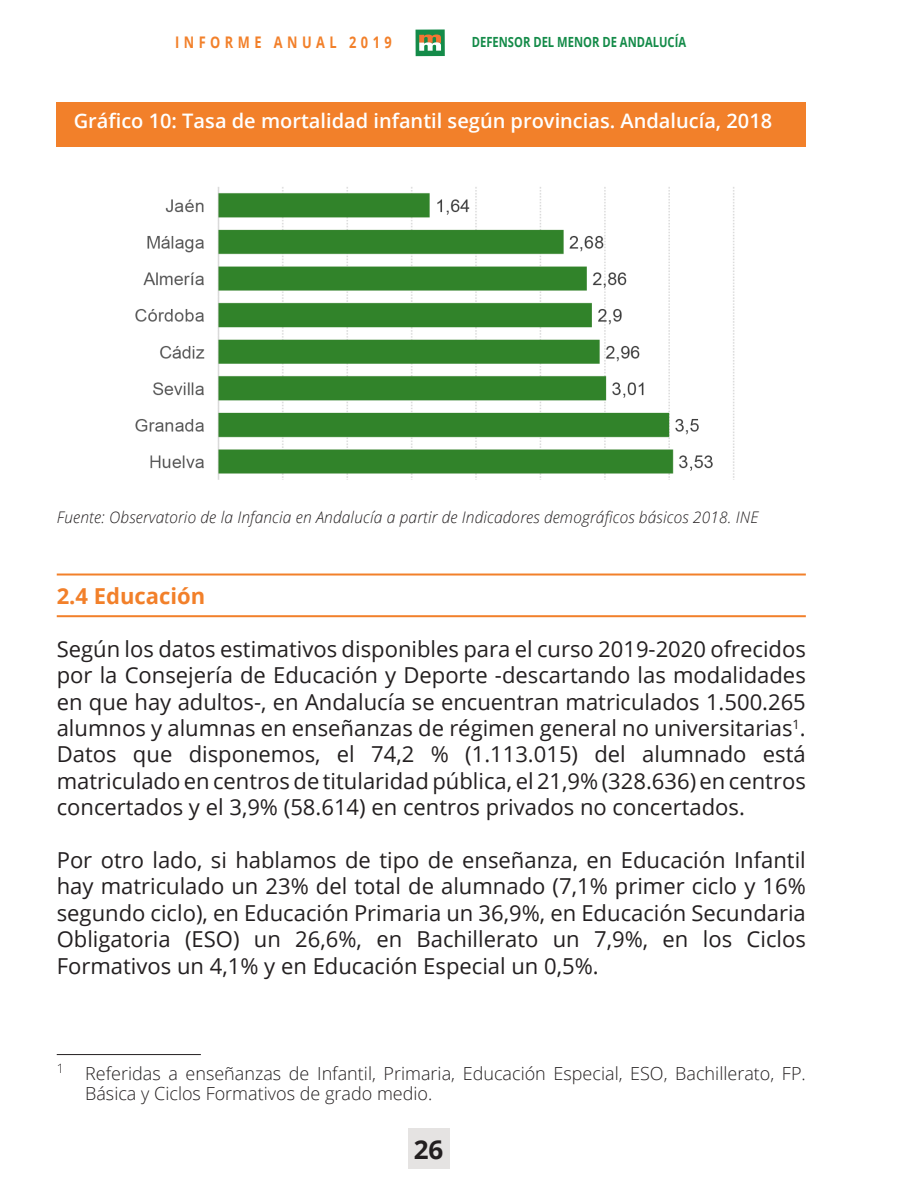
<style>
.page{position:relative;width:908px;height:1191px;background:#fff}
.page>*{position:absolute;margin:0;border:0;box-sizing:border-box;transform-origin:0 0}
.t1{font:700 26px "Open Sans";color:#231f20}
.t2{font:22px/26.4px "Open Sans";color:#231f20;text-align:justify}
.t3{font:700 22px "Open Sans";color:#f2802a}
.TITULO_GRÁFICO{font:600 20px "Open Sans";color:#fff}
.notaPie{font:300 18px/20px "Open Sans";color:#231f20}
.Pie_Tabla{font:italic 300 16px "Open Sans";letter-spacing:.01em;color:#231f20}
.t4{font:700 16px "Open Sans";letter-spacing:.35em;color:#f2802a;scale:.8 1}
.t5{font:700 14px "Open Sans";color:#148b49;scale:.8 1}
</style>
<div class="page">
<div style="left:408px;top:1128px;width:41px;height:41px;background:#e5e3e2"></div>
<div style="left:415px;top:29px;width:29px;height:27px;background:#148b49"></div>
<svg style="left:419px;top:35px;width:22px;height:16px"></svg>
<div style="left:57px;top:102px;width:748px;height:44px;background:#f2802a"></div>
<hr style="left:57px;top:573px;width:748px;height:2px;background:#f2802a">
<hr style="left:57px;top:615px;width:748px;height:2px;background:#f2802a">
<img style="left:135px;top:187px;width:600px;height:293px">
<hr style="left:57px;top:1054px;width:144px;height:1px;background:#231f20">
<p class="t4" style="left:175px;top:31px;width:272px">INFORME ANUAL 2019</p>
<p class="t5" style="left:471px;top:32px;width:269px">DEFENSOR DEL MENOR DE ANDALUCÍA</p>
<p class="TITULO_GRÁFICO" style="left:74px;top:107px;width:699px">Gráfico 10: Tasa de mortalidad infantil según provincias. Andalucía, 2018</p>
<p class="Pie_Tabla" style="left:57px;top:506px;width:703px">Fuente: Observatorio de la Infancia en Andalucía a partir de Indicadores demográficos básicos 2018. INE</p>
<p class="t3" style="left:57px;top:580px;width:150px">2.4 Educación</p>
<p class="t2" style="left:57px;top:635px;width:750px">Según los datos estimativos disponibles para el curso 2019-2020 ofrecidos por la Consejería de Educación y Deporte -descartando las modalidades en que hay adultos-, en Andalucía se encuentran matriculados 1.500.265 alumnos y alumnas en enseñanzas de régimen general no universitarias<sup>1</sup>.<br>Datos que disponemos, el 74,2 % (1.113.015) del alumnado está matriculado en centros de titularidad pública, el 21,9% (328.636) en centros concertados y el 3,9% (58.614) en centros privados no concertados.</p>
<p class="t2" style="left:57px;top:846px;width:750px">Por otro lado, si hablamos de tipo de enseñanza, en Educación Infantil hay matriculado un 23% del total de alumnado (7,1% primer ciclo y 16% segundo ciclo), en Educación Primaria un 36,9%, en Educación Secundaria Obligatoria (ESO) un 26,6%, en Bachillerato un 7,9%, en los Ciclos Formativos un 4,1% y en Educación Especial un 0,5%.</p>
<p class="notaPie" style="left:85px;top:1063px;width:722px;text-indent:-28px"><sup>1</sup> Referidas a enseñanzas de Infantil, Primaria, Educación Especial, ESO, Bachillerato, FP.<br>Básica y Ciclos Formativos de grado medio.</p>
<p class="t1" style="left:413px;top:1131px;width:31px">26</p>
</div>
